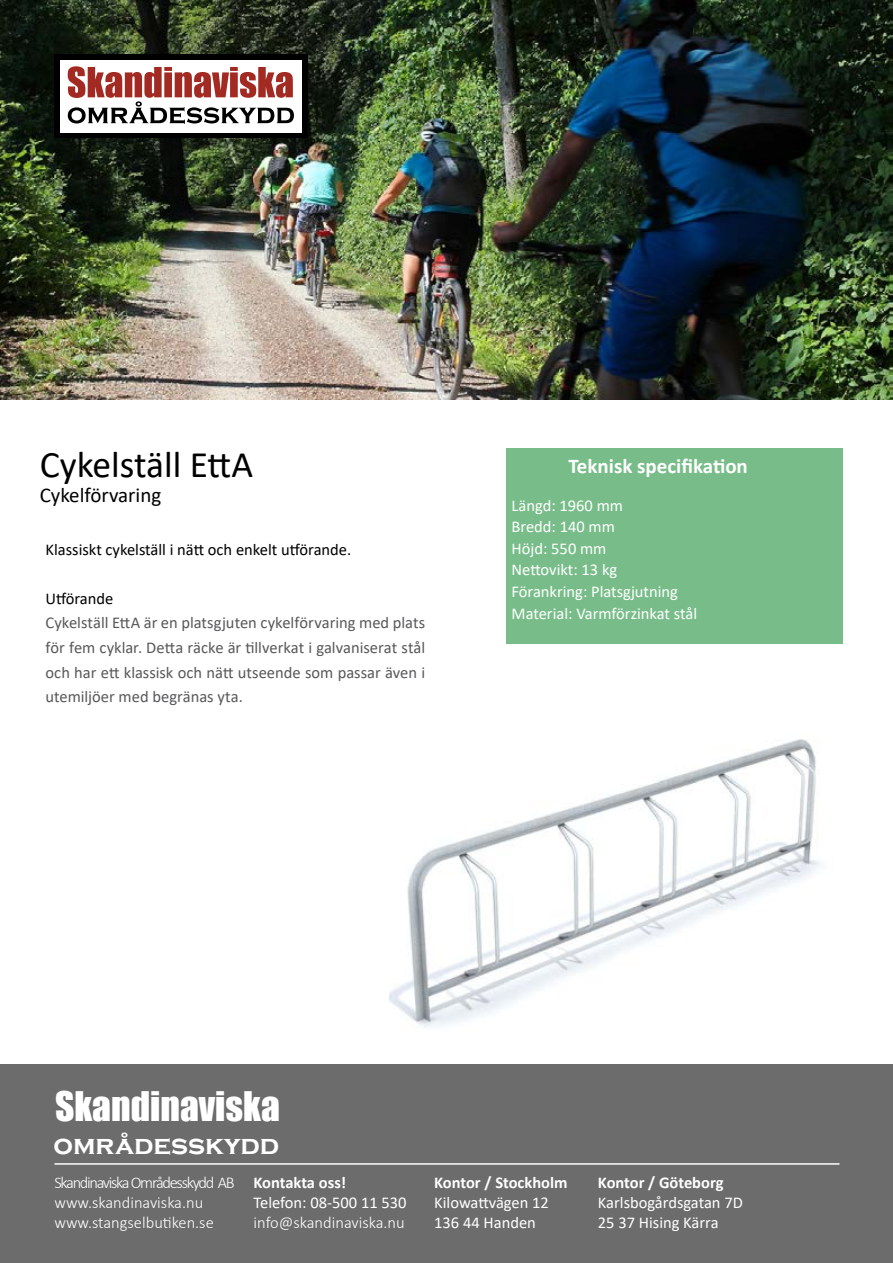
<style>
.page{position:relative;width:893px;height:1263px;background:#fff}
.page>*{position:absolute;margin:0;border:0;box-sizing:border-box;transform-origin:0 0}
.t1{font:37.5px "Calibri";color:#000}
.t2{font:37.5px "Impact";color:#fff}
.t3{font:700 27.45px "Copperplate Gothic";color:#fff}
.t4{font:700 21px "Calibri";color:#fff}
.t5{font:21px "Calibri";color:#000}
.t6{font:16.5px/21.6px "Calibri";color:#fff}
.t7{font:16.5px/24.6px "Calibri";color:#58585a;text-align:justify}
.t8{font:300 16.5px/19.8px "Calibri";letter-spacing:-.005em;color:#fff}
.t9{font:16.5px "Calibri";color:#000}
.t10{font:700 16.5px "Calibri";color:#fff}
</style>
<div class="page">
<div style="left:0;top:1064px;width:893px;height:199px;background:#6c6c6c"></div>
<div style="left:506px;top:449px;width:337px;height:195px;background:#78bd89"></div>
<img style="left:0;top:0;width:893px;height:400px">
<div style="left:54px;top:54px;width:253px;height:84px;background:#000"></div>
<div style="left:60px;top:60px;width:242px;height:72px;background:#fff"></div>
<svg style="left:68px;top:66px;width:226px;height:58px"></svg>
<hr style="left:54px;top:1163px;width:785px;height:2px;background:#fff">
<img style="left:390px;top:739px;width:431px;height:289px">
<h1 class="t1" style="left:40px;top:438px;width:215px">Cykelställ EttA</h1>
<p class="t5" style="left:40px;top:480px;width:123px">Cykelförvaring</p>
<p class="t9" style="left:45px;top:538px;width:307px">Klassiskt cykelställ i nätt och enkelt utförande.</p>
<p class="t9" style="left:45px;top:587px;width:69px">Utförande</p>
<p class="t7" style="left:45px;top:610px;width:381px">Cykelställ EttA är en platsgjuten cykelförvaring med plats för fem cyklar. Detta räcke är tillverkat i galvaniserat stål och har ett klassisk och nätt utseende som passar även i utemiljöer med begränas yta.</p>
<p class="t4" style="left:568px;top:451px;width:181px">Teknisk specifikation</p>
<p class="t6" style="left:512px;top:494px;width:187px">Längd: 1960 mm<br>Bredd: 140 mm<br>Höjd: 550 mm<br>Nettovikt: 13 kg<br>Förankring: Platsgjutning<br>Material: Varmförzinkat stål</p>
<h1 class="t2" style="left:55px;top:1077px;width:226px">Skandinaviska</h1>
<h2 class="t3" style="left:53px;top:1129px;width:227px">områdesskydd</h2>
<p class="t8" style="left:54px;top:1172px;width:182px">Skandinaviska Områdesskydd AB www.skandinaviska.nu www.stangselbutiken.se</p>
<p class="t10" style="left:434px;top:1171px;width:135px">Kontor / Stockholm</p>
<p class="t10" style="left:254px;top:1171px;width:94px">Kontakta oss!</p>
<p class="t6" style="left:254px;top:1191px;width:154px">Telefon: 08-500 11 530</p>
<p class="t8" style="left:254px;top:1212px;width:153px">info@skandinaviska.nu</p>
<p class="t6" style="left:434px;top:1192px;width:116px;line-height:19.8px">Kilowattvägen 12<br>136 44 Handen</p>
<p class="t10" style="left:598px;top:1171px;width:127px">Kontor / Göteborg</p>
<p class="t6" style="left:598px;top:1192px;width:146px;line-height:19.8px">Karlsbogårdsgatan 7D<br>25 37 Hising Kärra</p>
</div>
